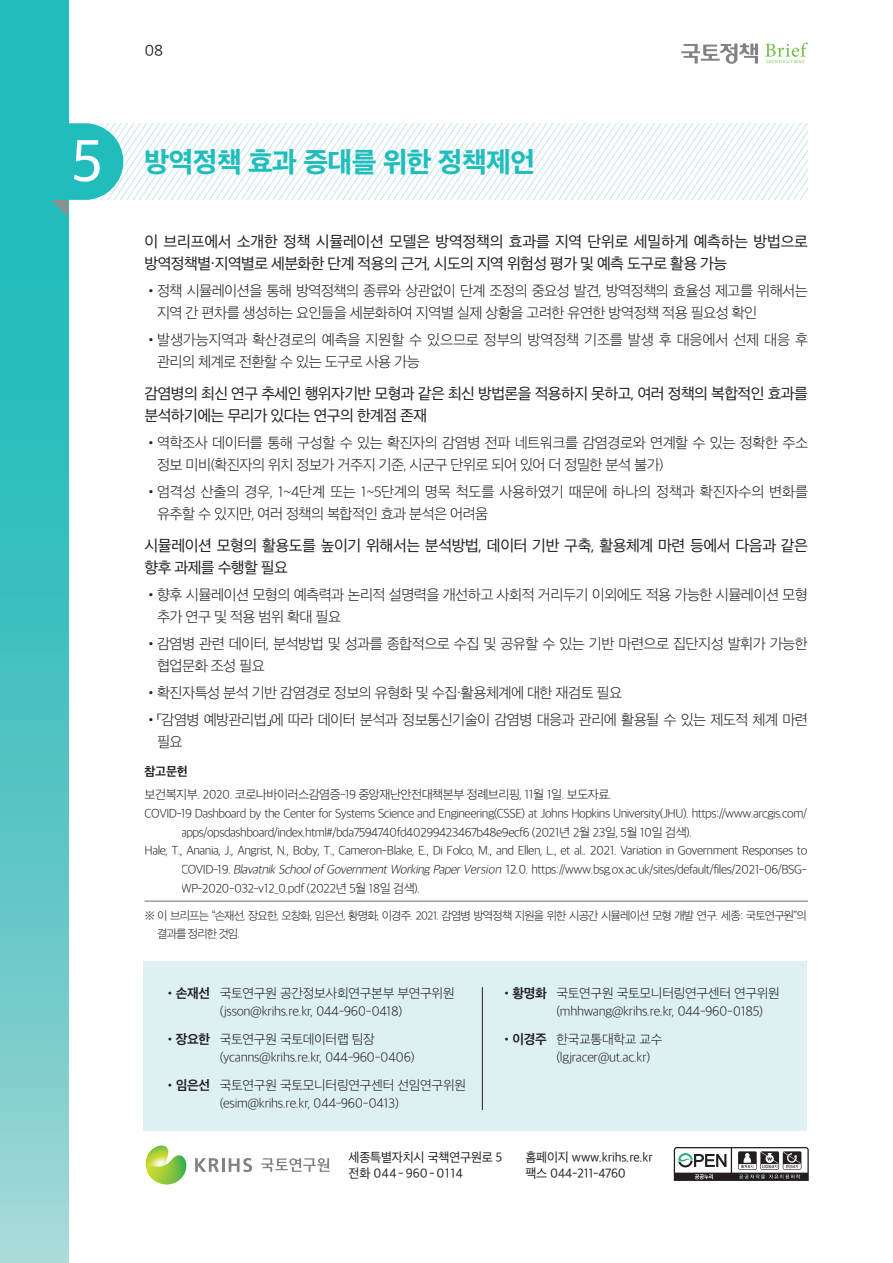
<style>
.page{position:relative;width:893px;height:1263px;background:#fff}
.page>*{position:absolute;margin:0;border:0;box-sizing:border-box;transform-origin:0 0}
.t1{font:57px "SD Gothic Neoa e Md";color:#fff}
.t2{font:27px "SD Gothic Neoa h Ex Bd";letter-spacing:-.025em;color:#21bdbd}
.본문{font:15px/22.5px "SD Gothic Neoa d Rg";letter-spacing:-.04em;color:#231f20}
.본문-2{font:15px/22.5px "SD Gothic Neoa d Rg";letter-spacing:-.015em;color:#231f20}
.t3{font:15px "SD Gothic Neoa c Lt";color:#231f20}
.t4{font:14.25px/22.5px "SD Gothic Neoa b Ult Lt";letter-spacing:-.04em;color:#231f20}
.t5{font:14.25px/22.5px "SD Gothic Neoa b Ult Lt";letter-spacing:-.015em;color:#231f20}
.t6{font:12.75px/18.8px "SD Gothic Neoa b Ult Lt";letter-spacing:-.025em;color:#231f20}
.t7{font:12.45px "SD Gothic Neoa d Rg";letter-spacing:-.015em;color:#231f20;scale:.96 1}
.t8{font:12.45px "SD Gothic Neoa d Rg";letter-spacing:.03em;color:#231f20;scale:.96 1}
.t9{font:12px/18.8px "SD Gothic Neoa b Ult Lt";letter-spacing:-.04em;color:#231f20}
.t10{font:12px "SD Gothic Neoa g Bd";color:#231f20}
.t11{font:11.25px/18.8px "SD Gothic Neoa b Ult Lt";letter-spacing:-.075em;color:#231f20}
.s1{font-style:italic}
.s2{font-family:"SD Gothic Neoa g Bd"}
</style>
<div class="page">
<svg style="left:681px;top:43px;width:77px;height:21px"></svg>
<svg style="left:765px;top:43px;width:43px;height:20px"></svg>
<svg style="left:0;top:0;width:68px;height:1263px"></svg>
<svg style="left:261px;top:1158px;width:69px;height:14px"></svg>
<svg style="left:195px;top:1158px;width:24px;height:14px"></svg>
<hr style="left:222px;top:1158px;width:3px;height:14px;background:#808285">
<svg style="left:229px;top:1158px;width:23px;height:14px"></svg>
<img style="left:145px;top:1145px;width:24px;height:22px">
<img style="left:146px;top:1155px;width:41px;height:30px">
<svg style="left:674px;top:1147px;width:135px;height:34px"></svg>
<div style="left:144px;top:961px;width:663px;height:170px;background:#ddf1f3"></div>
<hr style="left:482px;top:987px;width:1px;height:123px;background:#231f20">
<hr style="left:145px;top:901px;width:663px;height:1px;background:#6c6d70">
<svg style="left:51px;top:123px;width:757px;height:94px"></svg>
<p class="t3" style="left:145px;top:43px;width:20px">08</p>
<p class="t1" style="left:72px;top:133px;width:32px">5</p>
<p class="t2" style="left:145px;top:148px;width:392px">방역정책 효과 증대를 위한 정책제언</p>
<p class="본문-2" style="left:145px;top:230px;width:665px">이 브리프에서 소개한 정책 시뮬레이션 모델은 방역정책의 효과를 지역 단위로 세밀하게 예측하는 방법으로 방역정책별·지역별로 세분화한 단계 적용의 근거, 시도의 지역 위험성 평가 및 예측 도구로 활용 가능</p>
<p class="t4" style="left:157px;top:279px;width:652px;text-indent:-13px">•정책 시뮬레이션을 통해 방역정책의 종류와 상관없이 단계 조정의 중요성 발견, 방역정책의 효율성 제고를 위해서는 지역 간 편차를 생성하는 요인들을 세분화하여 지역별 실제 상황을 고려한 유연한 방역정책 적용 필요성 확인</p>
<p class="t5" style="left:157px;top:328px;width:652px;text-indent:-13px">•발생가능지역과 확산경로의 예측을 지원할 수 있으므로 정부의 방역정책 기조를 발생 후 대응에서 선제 대응 후 관리의 체계로 전환할 수 있는 도구로 사용 가능</p>
<p class="본문" style="left:145px;top:382px;width:665px">감염병의 최신 연구 추세인 행위자기반 모형과 같은 최신 방법론을 적용하지 못하고, 여러 정책의 복합적인 효과를 분석하기에는 무리가 있다는 연구의 한계점 존재</p>
<p class="t4" style="left:157px;top:431px;width:652px;text-indent:-13px">•역학조사 데이터를 통해 구성할 수 있는 확진자의 감염병 전파 네트워크를 감염경로와 연계할 수 있는 정확한 주소 정보 미비(확진자의 위치 정보가 거주지 기준, 시군구 단위로 되어 있어 더 정밀한 분석 불가)</p>
<p class="t5" style="left:157px;top:480px;width:652px;text-indent:-13px">•엄격성 산출의 경우, 1~4단계 또는 1~5단계의 명목 척도를 사용하였기 때문에 하나의 정책과 확진자수의 변화를 유추할 수 있지만, 여러 정책의 복합적인 효과 분석은 어려움</p>
<p class="본문" style="left:145px;top:534px;width:665px">시뮬레이션 모형의 활용도를 높이기 위해서는 분석방법, 데이터 기반 구축, 활용체계 마련 등에서 다음과 같은 향후 과제를 수행할 필요</p>
<p class="t4" style="left:157px;top:583px;width:652px;text-indent:-13px">•향후 시뮬레이션 모형의 예측력과 논리적 설명력을 개선하고 사회적 거리두기 이외에도 적용 가능한 시뮬레이션 모형 추가 연구 및 적용 범위 확대 필요</p>
<p class="t4" style="left:157px;top:632px;width:652px;text-indent:-13px">•감염병 관련 데이터, 분석방법 및 성과를 종합적으로 수집 및 공유할 수 있는 기반 마련으로 집단지성 발휘가 가능한 협업문화 조성 필요</p>
<p class="t4" style="left:145px;top:682px;width:479px">•확진자특성 분석 기반 감염경로 정보의 유형화 및 수집·활용체계에 대한 재검토 필요</p>
<p class="t4" style="left:157px;top:708px;width:652px;text-indent:-13px">•「감염병 예방관리법」에 따라 데이터 분석과 정보통신기술이 감염병 대응과 관리에 활용될 수 있는 제도적 체계 마련 필요</p>
<p class="t10" style="left:145px;top:765px;width:45px">참고문헌</p>
<p class="t9" style="left:145px;top:785px;width:469px">보건복지부. 2020. 코로나바이러스감염증-19 중앙재난안전대책본부 정례브리핑, 11월 1일. 보도자료.</p>
<p class="t9" style="left:181px;top:804px;width:627px;text-indent:-37px">COVID-19 Dashboard by the Center for Systems Science and Engineering(CSSE) at Johns Hopkins University(JHU). https://www.arcgis.com/ apps/opsdashboard/index.html#/bda7594740fd40299423467b48e9ecf6 (2021년 2월 23일, 5월 10일 검색).</p>
<p class="t9" style="left:181px;top:841px;width:628px;text-align:justify;text-indent:-37px">Hale, T., Anania, J., Angrist, N., Boby, T., Cameron-Blake, E., Di Folco, M., and Ellen, L., et al.. 2021. Variation in Government Responses to COVID-19. <span class="s1">Blavatnik School of Government Working Paper Version</span> 12.0. https://www.bsg.ox.ac.uk/sites/default/files/2021-06/BSG-WP-2020-032-v12_0.pdf (2022년 5월 18일 검색).</p>
<p class="t11" style="left:157px;top:906px;width:651px;text-indent:-13px">※ 이 브리프는 “손재선, 장요한, 오창화, 임은선, 황명화, 이경주. 2021. 감염병 방역정책 지원을 위한 시공간 시뮬레이션 모형 개발 연구. 세종: 국토연구원”의 결과를 정리한 것임.</p>
<p class="t6" style="left:164px;top:983px;width:292px;text-align:center"><span class="s2">•손재선</span> 국토연구원 공간정보사회연구본부 부연구위원 (jsson@krihs.re.kr, 044-960-0418)</p>
<p class="t6" style="left:220px;top:1029px;width:196px;text-indent:-55px"><span class="s2">•장요한</span> 국토연구원 국토데이터랩 팀장 (ycanns@krihs.re.kr, 044-960-0406)</p>
<p class="t6" style="left:220px;top:1075px;width:248px;text-indent:-55px"><span class="s2">•임은선</span> 국토연구원 국토모니터링연구센터 선임연구위원 (esim@krihs.re.kr, 044-960-0413)</p>
<p class="t6" style="left:556px;top:983px;width:225px;text-indent:-55px"><span class="s2">•황명화</span> 국토연구원 국토모니터링연구센터 연구위원 (mhhwang@krihs.re.kr, 044-960-0185)</p>
<p class="t6" style="left:556px;top:1029px;width:108px;text-indent:-55px"><span class="s2">•이경주</span> 한국교통대학교 교수 (lgjracer@ut.ac.kr)</p>
<p class="t7" style="left:349px;top:1151px;width:162px">세종특별자치시 국책연구원로 5</p>
<p class="t8" style="left:349px;top:1167px;width:121px">전화 044- 960-0114</p>
<p class="t7" style="left:525px;top:1151px;width:134px">홈페이지 www.krihs.re.kr</p>
<p class="t7" style="left:525px;top:1167px;width:106px">팩스 044-211-4760</p>
</div>
